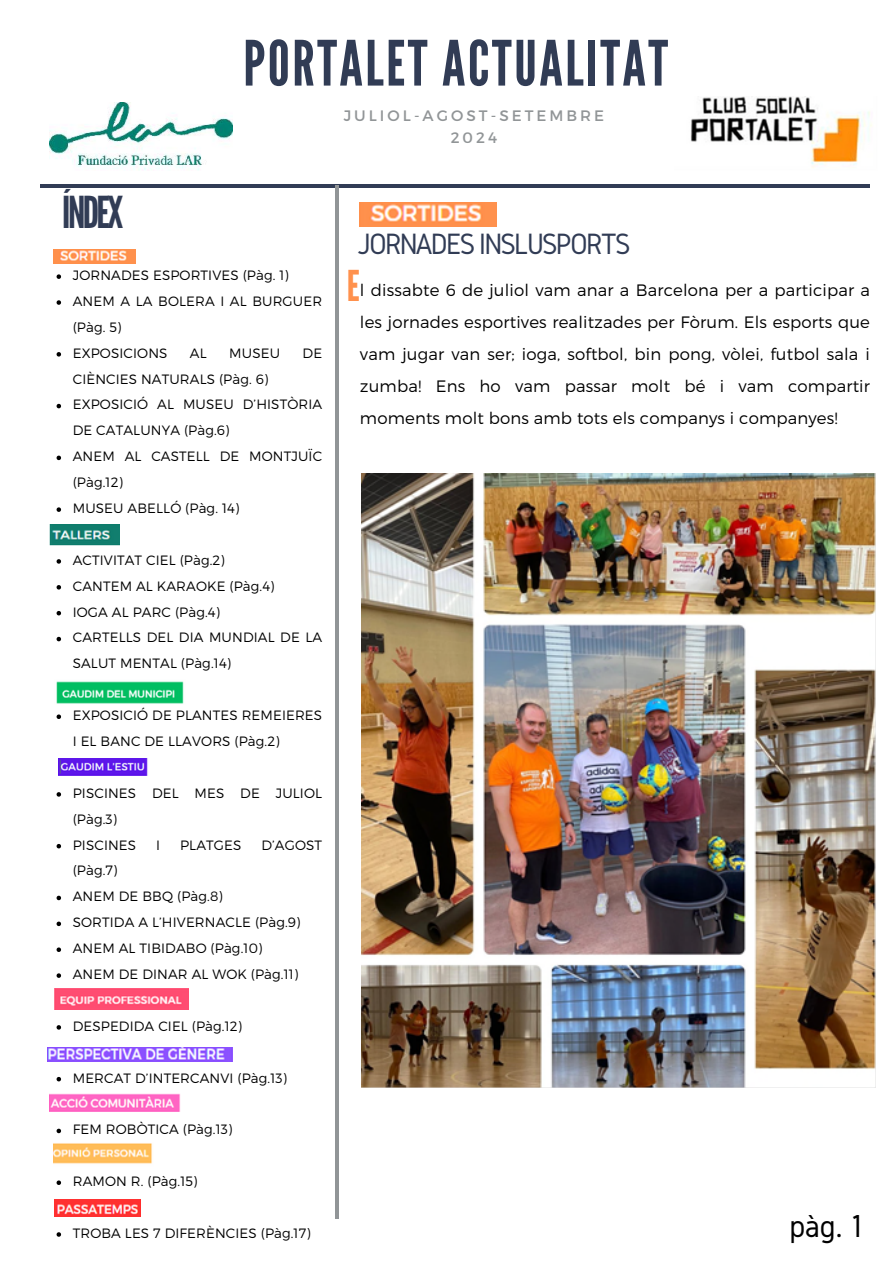
<style>
.page{position:relative;width:894px;height:1264px;background:#fff}
.page>*{position:absolute;margin:0;border:0;box-sizing:border-box;transform-origin:0 0}
.t1{font:62.25px "League Gothic";letter-spacing:.04em;color:#313c55}
.t2{font:43.95px "League Gothic";letter-spacing:-.06em;color:#313c55}
.t3{font:42.45px "League Gothic";color:#ff914d}
.t4{font:33px "Gidole";color:#000}
.t5{font:30.6px "Gidole";letter-spacing:-.06em;color:#313c55}
.t6{font:300 16.5px/32px "Montserrat";letter-spacing:.01em;color:#000;text-align:justify}
.t7{font:15.15px/21.9px "Montserrat";letter-spacing:.2em;color:#919597;text-align:center}
.t8{font:300 13.5px/25.8px "Montserrat";letter-spacing:.01em;color:#000}
</style>
<div class="page">
<hr style="left:41px;top:185px;width:828px;height:3px;background:#313c55">
<hr style="left:335px;top:185px;width:4px;height:1033px;background:#919597">
<img style="left:50px;top:102px;width:182px;height:68px">
<img style="left:690px;top:96px;width:182px;height:72px">
<img style="left:360px;top:202px;width:136px;height:25px">
<img style="left:361px;top:474px;width:515px;height:614px">
<img style="left:53px;top:249px;width:82px;height:15px">
<img style="left:50px;top:524px;width:70px;height:21px">
<img style="left:56px;top:681px;width:128px;height:23px">
<img style="left:58px;top:758px;width:90px;height:17px">
<img style="left:53px;top:1143px;width:99px;height:21px">
<img style="left:54px;top:1199px;width:87px;height:17px">
<img style="left:48px;top:1047px;width:184px;height:14px">
<img style="left:50px;top:1093px;width:130px;height:18px">
<img style="left:55px;top:988px;width:134px;height:21px">
<svg style="left:57px;top:274px;width:4px;height:5px"></svg>
<svg style="left:57px;top:300px;width:4px;height:5px"></svg>
<svg style="left:57px;top:352px;width:4px;height:4px"></svg>
<svg style="left:57px;top:404px;width:4px;height:4px"></svg>
<svg style="left:57px;top:455px;width:4px;height:5px"></svg>
<svg style="left:57px;top:507px;width:4px;height:5px"></svg>
<svg style="left:57px;top:559px;width:4px;height:4px"></svg>
<svg style="left:57px;top:585px;width:4px;height:4px"></svg>
<svg style="left:57px;top:611px;width:4px;height:4px"></svg>
<svg style="left:57px;top:637px;width:4px;height:4px"></svg>
<svg style="left:57px;top:714px;width:4px;height:5px"></svg>
<svg style="left:57px;top:792px;width:4px;height:4px"></svg>
<svg style="left:57px;top:844px;width:4px;height:4px"></svg>
<svg style="left:57px;top:895px;width:4px;height:5px"></svg>
<svg style="left:57px;top:921px;width:4px;height:5px"></svg>
<svg style="left:57px;top:947px;width:4px;height:5px"></svg>
<svg style="left:57px;top:973px;width:4px;height:4px"></svg>
<svg style="left:57px;top:1025px;width:4px;height:4px"></svg>
<svg style="left:57px;top:1076px;width:4px;height:5px"></svg>
<svg style="left:57px;top:1128px;width:4px;height:5px"></svg>
<svg style="left:57px;top:1180px;width:4px;height:4px"></svg>
<svg style="left:57px;top:1232px;width:4px;height:4px"></svg>
<p class="t1" style="left:243px;top:27px;width:426px">PORTALET ACTUALITAT</p>
<p class="t2" style="left:62px;top:187px;width:62px">ÍNDEX</p>
<p class="t8" style="left:73px;top:262px;width:217px">JORNADES ESPORTIVES (Pàg. 1)</p>
<p class="t8" style="left:73px;top:287px;width:251px">ANEM A LA BOLERA I AL BURGUER (Pàg. 5)</p>
<p class="t8" style="left:73px;top:339px;width:96px">EXPOSICIONS</p>
<p class="t8" style="left:190px;top:339px;width:18px">AL</p>
<p class="t8" style="left:229px;top:339px;width:52px">MUSEU</p>
<p class="t8" style="left:302px;top:339px;width:21px">DE</p>
<p class="t8" style="left:73px;top:365px;width:197px">CIÈNCIES NATURALS (Pàg. 6)</p>
<p class="t8" style="left:73px;top:391px;width:251px">EXPOSICIÓ AL MUSEU D’HISTÒRIA<br>DE CATALUNYA (Pàg.6)</p>
<p class="t8" style="left:73px;top:443px;width:251px">ANEM AL CASTELL DE MONTJUÏC (Pàg.12)</p>
<p class="t8" style="left:73px;top:494px;width:168px">MUSEU ABELLÓ (Pàg. 14)</p>
<p class="t8" style="left:73px;top:546px;width:154px">ACTIVITAT CIEL (Pàg.2)</p>
<p class="t8" style="left:73px;top:572px;width:203px">CANTEM AL KARAOKE (Pàg.4)</p>
<p class="t8" style="left:73px;top:598px;width:149px">IOGA AL PARC (Pàg.4)</p>
<p class="t8" style="left:73px;top:624px;width:251px">CARTELLS DEL DIA MUNDIAL DE LA<br>SALUT MENTAL (Pàg.14)</p>
<p class="t8" style="left:73px;top:701px;width:251px">EXPOSICIÓ DE PLANTES REMEIERES<br>I EL BANC DE LLAVORS (Pàg.2)</p>
<p class="t8" style="left:73px;top:779px;width:251px">PISCINES DEL MES DE JULIOL (Pàg.3)</p>
<p class="t8" style="left:73px;top:831px;width:65px">PISCINES</p>
<p class="t8" style="left:156px;top:831px;width:5px">I</p>
<p class="t8" style="left:180px;top:831px;width:63px">PLATGES</p>
<p class="t8" style="left:261px;top:831px;width:62px">D’AGOST</p>
<p class="t8" style="left:73px;top:857px;width:46px">(Pàg.7)</p>
<p class="t8" style="left:73px;top:883px;width:151px">ANEM DE BBQ (Pàg.8)</p>
<p class="t8" style="left:73px;top:908px;width:229px">SORTIDA A L’HIVERNACLE (Pàg.9)</p>
<p class="t8" style="left:73px;top:934px;width:191px">ANEM AL TIBIDABO (Pàg.10)</p>
<p class="t8" style="left:73px;top:960px;width:227px">ANEM DE DINAR AL WOK (Pàg.11)</p>
<p class="t8" style="left:73px;top:1012px;width:171px">DESPEDIDA CIEL (Pàg.12)</p>
<p class="t8" style="left:73px;top:1064px;width:216px">MERCAT D’INTERCANVI (Pàg.13)</p>
<p class="t8" style="left:73px;top:1115px;width:161px">FEM ROBÒTICA (Pàg.13)</p>
<p class="t8" style="left:73px;top:1167px;width:126px">RAMON R. (Pàg.15)</p>
<p class="t8" style="left:73px;top:1219px;width:239px">TROBA LES 7 DIFERÈNCIES (Pàg.17)</p>
<p class="t7" style="left:343px;top:104px;width:262px">JULIOL-AGOST-SETEMBRE<br>2024</p>
<h4 class="t5" style="left:357px;top:227px;width:275px">JORNADES INSLUSPORTS</h4>
<h6 class="t3" style="left:347px;top:261px;width:15px">E</h6>
<p class="t6" style="left:360px;top:273px;width:511px">l dissabte 6 de juliol vam anar a Barcelona per a participar a les jornades esportives realitzades per Fòrum. Els esports que vam jugar van ser; ioga, softbol, bin pong, vòlei, futbol sala i zumba! Ens ho vam passar molt bé i vam compartir moments molt bons amb tots els companys i companyes!</p>
<p class="t4" style="left:789px;top:1207px;width:75px">pàg. 1</p>
</div>
